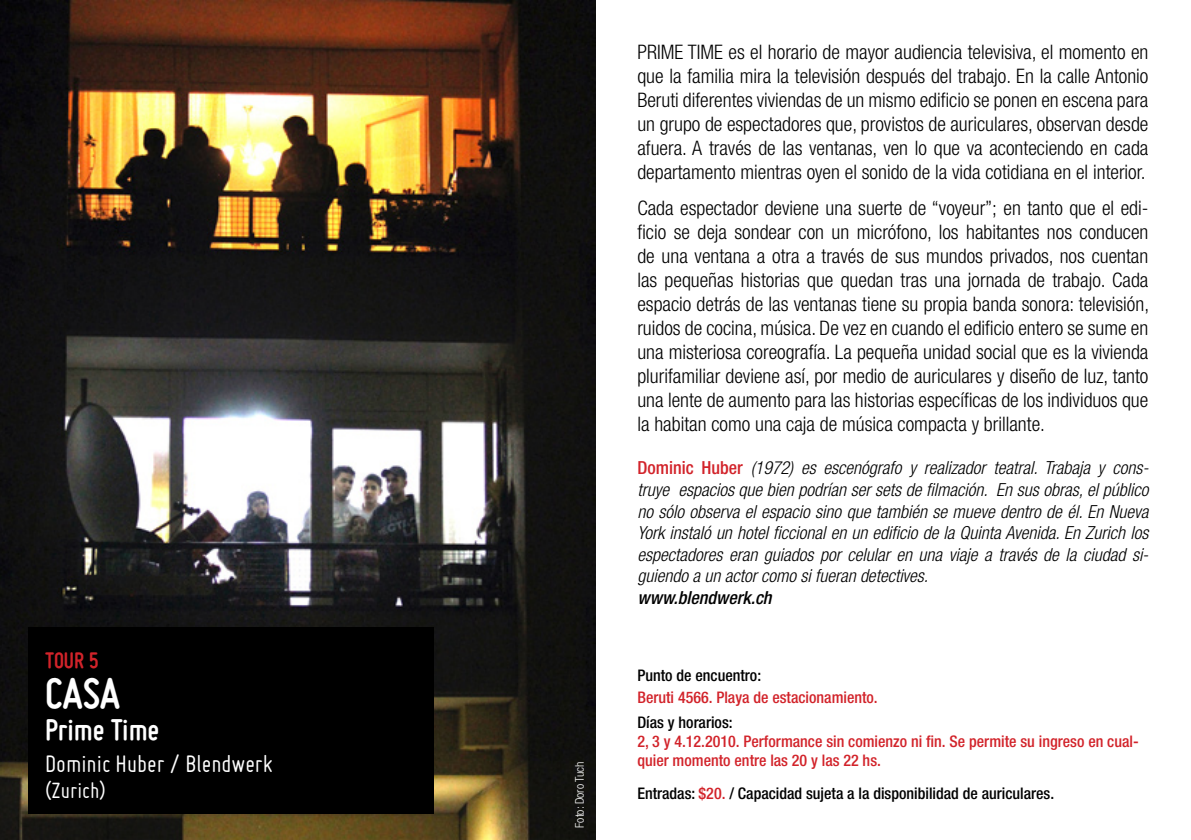
<style>
.page{position:relative;width:1191px;height:840px;background:#fff}
.page>*{position:absolute;margin:0;border:0;box-sizing:border-box;transform-origin:0 0}
.t1{font:700 46px "Miso";color:#fff}
.t2{font:700 32px "Miso";color:#fff}
.t3{font:26px "Miso";color:#fff}
.t4{font:24px "Miso";color:#fff}
.t5{font:700 24px "Miso";color:#d2232a}
.t6{font:300 condensed 20px/24px "Helvetica Neue LT Std";color:#000;text-align:justify}
.t7{font:italic 300 condensed 18px/21.6px "Helvetica Neue LT Std";color:#000;text-align:justify}
.t8{font:italic 500 condensed 18px "Helvetica Neue LT Std";color:#000}
.t9{font:500 condensed 16px/19.2px "Helvetica Neue LT Std";color:#d2232a}
.t10{font:500 condensed 16px "Helvetica Neue LT Std";color:#000}
.t11{font:300 condensed 12px "Helvetica Neue LT Std";color:#fff}
.s1{font-weight:500;font-style:normal;color:#d2232a}
.s2{color:#d2232a}
</style>
<div class="page">
<img style="left:0;top:0;width:595px;height:839px">
<div style="left:28px;top:626px;width:405px;height:187px;background:#000"></div>
<p class="t5" style="left:45px;top:646px;width:55px">TOUR 5</p>
<h1 class="t1" style="left:45px;top:666px;width:77px">CASA</h1>
<h2 class="t2" style="left:45px;top:711px;width:116px">Prime Time</h2>
<h3 class="t3" style="left:45px;top:748px;width:229px">Dominic Huber / Blendwerk</h3>
<p class="t4" style="left:45px;top:776px;width:62px">(Zurich)</p>
<p class="t11" style="left:573px;top:827px;width:67px;rotate:-90deg">Foto: Doro Tuch</p>
<p class="t6" style="left:637px;top:39px;width:512px">PRIME TIME es el horario de mayor audiencia televisiva, el momento en que la familia mira la televisión después del trabajo. En la calle Antonio Beruti diferentes viviendas de un mismo edificio se ponen en escena para un grupo de espectadores que, provistos de auriculares, observan desde afuera. A través de las ventanas, ven lo que va aconteciendo en cada departamento mientras oyen el sonido de la vida cotidiana en el interior.</p>
<p class="t6" style="left:637px;top:195px;width:513px">Cada espectador deviene una suerte de “voyeur”; en tanto que el edi&shy;ficio se deja sondear con un micrófono, los habitantes nos conducen de una ventana a otra a través de sus mundos privados, nos cuentan las pequeñas historias que quedan tras una jornada de trabajo. Cada espacio detrás de las ventanas tiene su propia banda sonora: televisión, ruidos de cocina, música. De vez en cuando el edificio entero se sume en una misteriosa coreografía. La pequeña unidad social que es la vivienda plurifamiliar deviene así, por medio de auriculares y diseño de luz, tanto una lente de aumento para las historias específicas de los individuos que la habitan como una caja de música compacta y brillante.</p>
<p class="t7" style="left:637px;top:457px;width:513px"><span class="s1">Dominic Huber</span> (1972) es escenógrafo y realizador teatral. Trabaja y cons&shy;truye espacios que bien podrían ser sets de filmación. En sus obras, el público no sólo observa el espacio sino que también se mueve dentro de él. En Nueva York instaló un hotel ficcional en un edificio de la Quinta Avenida. En Zurich los espectadores eran guiados por celular en una viaje a través de la ciudad si&shy;guiendo a un actor como si fueran detectives.</p>
<p class="t8" style="left:637px;top:586px;width:136px">www.blendwerk.ch</p>
<p class="t10" style="left:637px;top:665px;width:125px">Punto de encuentro:</p>
<p class="t9" style="left:637px;top:686px;width:242px">Beruti 4566. Playa de estacionamiento.</p>
<p class="t10" style="left:637px;top:712px;width:97px">Días y horarios:</p>
<p class="t9" style="left:637px;top:731px;width:503px">2, 3 y 4.12.2010. Performance sin comienzo ni fin. Se permite su ingreso en cual&shy;quier momento entre las 20 y las 22 hs.</p>
<p class="t10" style="left:637px;top:783px;width:418px">Entradas: <span class="s2">$20.</span> / Capacidad sujeta a la disponibilidad de auriculares.</p>
</div>
